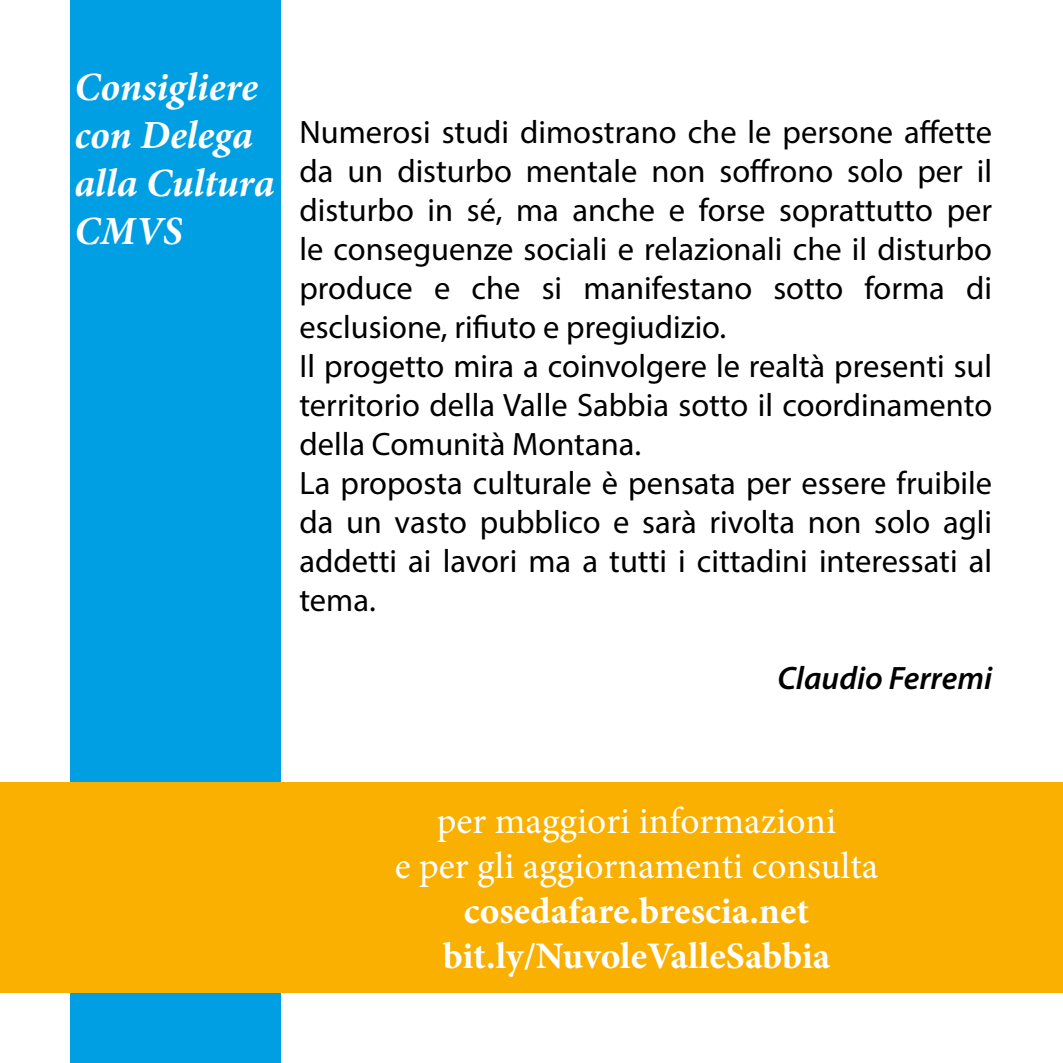
<style>
.page{position:relative;width:1063px;height:1063px;background:#fff}
.page>*{position:absolute;margin:0;border:0;box-sizing:border-box;transform-origin:0 0}
.t1{font:italic 700 40px/48px "Minion Pro";color:#fff}
.t2{font:37.5px/45px "Minion Pro";color:#fff;text-align:center}
.t3{font:700 37.5px/45px "Minion Pro";color:#fff;text-align:center}
.t4{font:32.5px/39px "Myriad Pro";color:#000}
.t5{font:italic 600 32.5px "Myriad Pro";color:#000}
</style>
<div class="page">
<div style="left:71px;top:0;width:210px;height:1063px;background:#009fe3"></div>
<div style="left:0;top:782px;width:1063px;height:210px;background:#f9b000"></div>
<p class="t1" style="left:74px;top:63px;width:202px">Consigliere con Delega alla Cultura<br>CMVS</p>
<p class="t4" style="left:299px;top:112px;width:694px">Numerosi studi dimostrano che le persone affette da un disturbo mentale non soffrono solo per il disturbo in sé, ma anche e forse soprattutto per le conseguenze sociali e relazionali che il disturbo produce e che si manifestano sotto forma di esclusione, rifiuto e pregiudizio.<br>Il progetto mira a coinvolgere le realtà presenti sul territorio della Valle Sabbia sotto il coordinamento della Comunità Montana.<br>La proposta culturale è pensata per essere fruibile da un vasto pubblico e sarà rivolta non solo agli addetti ai lavori ma a tutti i cittadini interessati al tema.</p>
<p class="t5" style="left:777px;top:657px;width:216px">Claudio Ferremi</p>
<p class="t2" style="left:395px;top:799px;width:485px">per maggiori informazioni<br>e per gli aggiornamenti consulta</p>
<p class="t3" style="left:443px;top:888px;width:389px">cosedafare.brescia.net bit.ly/NuvoleValleSabbia</p>
</div>
